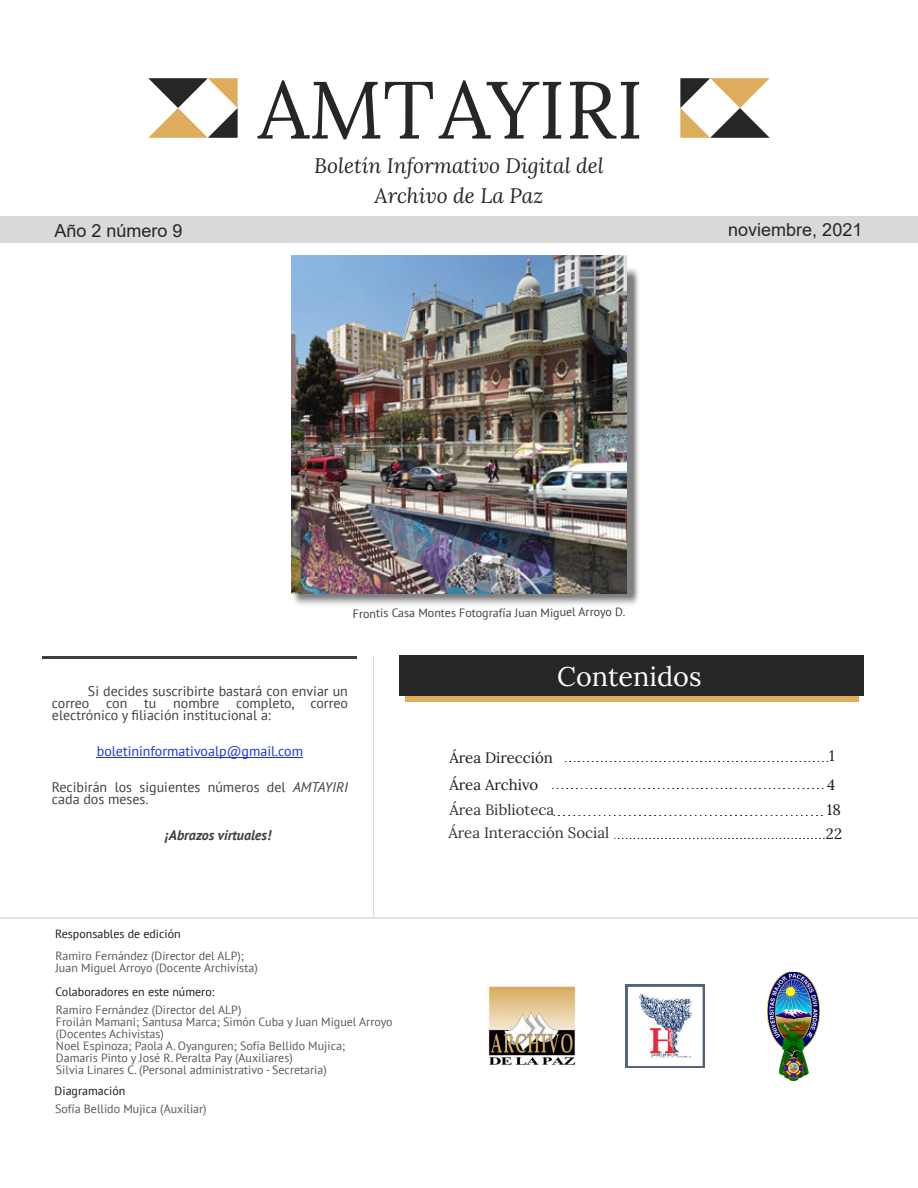
<style>
.page{position:relative;width:918px;height:1188px;background:#fff}
.page>*{position:absolute;margin:0;border:0;box-sizing:border-box;transform-origin:0 0}
.t1{font:81px "Lora";color:#262626}
.t2{font:27px "Lora";color:#fff}
.t3{font:italic 21px/30px "Lora";color:#262626;text-align:center}
.t4{font:18px "Arial";color:#262626}
.t5{font:15px "Lora";color:#333}
.t6{font:15px "Lora";color:#1a1a1a}
.t7{font:14px/12px "PT Sans";color:#404040;text-align:justify}
.t8{font:14px "PT Sans";color:#1a32e6}
.t9{font:italic 700 14px "PT Sans";color:#404040}
.t10{font:12px/12px "PT Sans";color:#595959}
.t11{font:12px "PT Sans";color:#1a1a1a}
.t12{font:12px "PT Sans";letter-spacing:-.005em;color:#404040}
.s1{font-style:italic}
</style>
<div class="page">
<div style="left:0;top:216px;width:918px;height:27px;background:#d9d9d9"></div>
<svg style="left:148px;top:78px;width:90px;height:60px"></svg>
<svg style="left:680px;top:78px;width:90px;height:60px"></svg>
<hr style="left:43px;top:656px;width:314px;height:2px;background:#404040">
<div style="left:405px;top:696px;width:454px;height:5px;background:#deac5d"></div>
<div style="left:400px;top:655px;width:464px;height:41px;background:#262626"></div>
<img style="left:293px;top:268px;width:346px;height:337px">
<svg style="left:552px;top:788px;width:271px;height:1px"></svg>
<svg style="left:554px;top:815px;width:269px;height:1px"></svg>
<svg style="left:614px;top:838px;width:211px;height:1px"></svg>
<hr style="left:373px;top:655px;width:1px;height:263px;background:#d9d9d9">
<hr style="left:0;top:917px;width:918px;height:2px;background:#d9d9d9">
<img style="left:488px;top:985px;width:88px;height:80px">
<img style="left:625px;top:985px;width:80px;height:82px">
<img style="left:767px;top:972px;width:52px;height:108px">
<svg style="left:565px;top:761px;width:263px;height:1px"></svg>
<hr style="left:97px;top:757px;width:206px;height:1px;background:#1a32e6">
<img style="left:291px;top:255px;width:336px;height:339px">
<h1 class="t1" style="left:258px;top:57px;width:387px">AMTAYIRI</h1>
<h3 class="t3" style="left:314px;top:150px;width:291px">Boletín Informativo Digital del<br>Archivo de La Paz</h3>
<h3 class="t4" style="left:54px;top:224px;width:130px">Año 2 número 9</h3>
<h3 class="t4" style="left:728px;top:223px;width:136px">noviembre, 2021</h3>
<p class="t12" style="left:353px;top:605px;width:274px">Frontis Casa Montes Fotografía Juan Miguel Arroyo D.</p>
<p class="t7" style="left:52px;top:685px;width:298px;text-indent:36px">Si decides suscribirte bastará con enviar un correo con tu nombre completo, correo electrónico y filiación institucional a:</p>
<p class="t8" style="left:97px;top:742px;width:208px">boletininformativoalp@gmail.com</p>
<p class="t7" style="left:52px;top:781px;width:298px">Recibirán los siguientes números del <span class="s1">AMTAYIRI </span>cada dos meses.</p>
<p class="t9" style="left:165px;top:826px;width:108px">¡Abrazos virtuales!</p>
<p class="t11" style="left:55px;top:926px;width:127px">Responsables de edición</p>
<p class="t10" style="left:55px;top:949px;width:204px">Ramiro Fernández (Director del ALP);<br>Juan Miguel Arroyo (Docente Archivista)</p>
<p class="t11" style="left:56px;top:983px;width:160px">Colaboradores en este número:</p>
<p class="t10" style="left:56px;top:1004px;width:338px">Ramiro Fernández (Director del ALP)<br>Froilán Mamani; Santusa Marca; Simón Cuba y Juan Miguel Arroyo (Docentes Achivistas)<br>Noel Espinoza; Paola A. Oyanguren; Sofía Bellido Mujica;<br>Damaris Pinto y José R. Peralta Pay (Auxiliares)<br>Silvia Linares C. (Personal administrativo - Secretaria)</p>
<p class="t11" style="left:55px;top:1083px;width:72px">Diagramación</p>
<p class="t10" style="left:55px;top:1103px;width:153px">Sofía Bellido Mujica (Auxiliar)</p>
<h2 class="t2" style="left:557px;top:659px;width:146px">Contenidos</h2>
<p class="t6" style="left:450px;top:748px;width:105px">Área Dirección</p>
<p class="t6" style="left:829px;top:746px;width:7px">1</p>
<p class="t6" style="left:450px;top:775px;width:90px">Área Archivo</p>
<p class="t6" style="left:827px;top:775px;width:10px">4</p>
<p class="t5" style="left:450px;top:800px;width:106px">Área Biblioteca</p>
<p class="t6" style="left:827px;top:800px;width:15px">18</p>
<p class="t5" style="left:448px;top:823px;width:162px">Área Interacción Social</p>
<p class="t6" style="left:826px;top:824px;width:18px">22</p>
</div>
